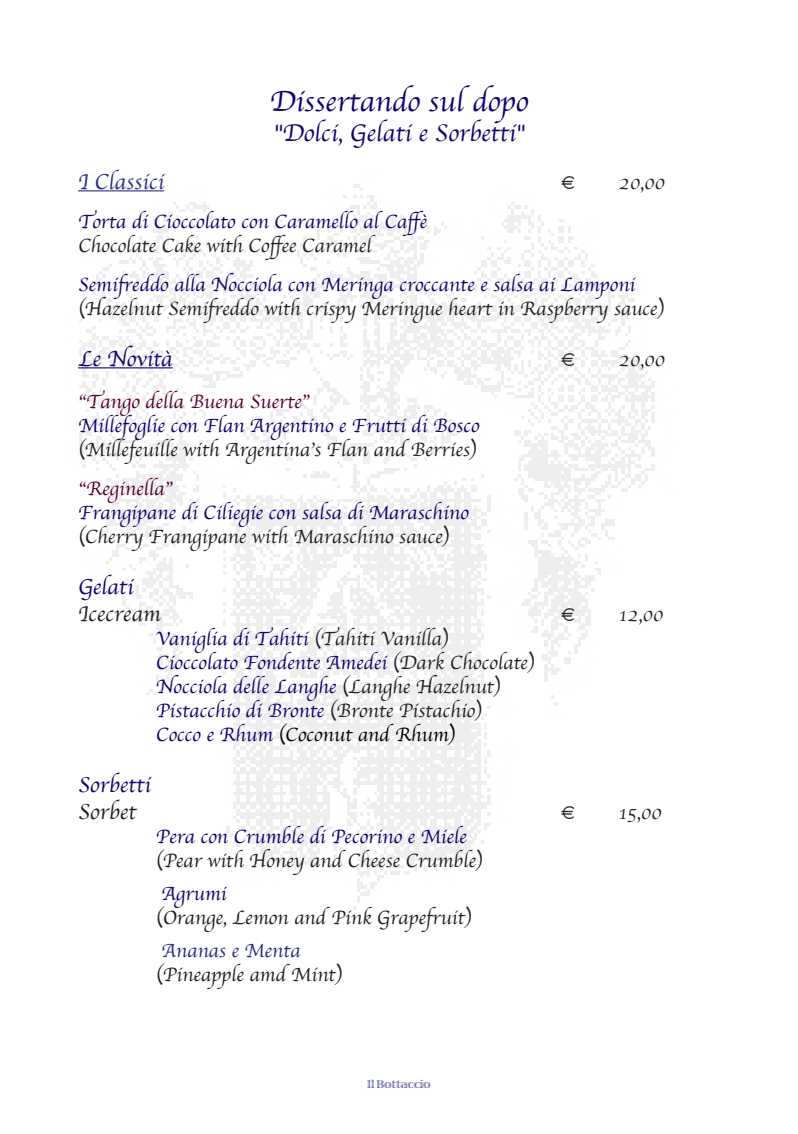
<style>
.page{position:relative;width:798px;height:1134px;background:#fff}
.page>*{position:absolute;margin:0;border:0;box-sizing:border-box;transform-origin:0 0}
.t1{font:30px "Apple Chancery";color:#110170}
.t2{font:25px "Apple Chancery";color:#110170}
.t3{font:22.5px "Apple Chancery";color:#110170}
.t4{font:22.5px "Apple Chancery";color:#231f20}
.t5{font:22.5px "Apple Chancery";color:#2b2e82}
.t6{font:20px "Apple Chancery";color:#110170}
.t7{font:20px "Apple Chancery";color:#231f20}
.t8{font:20px "Apple Chancery";color:#57002e}
.t9{font:20px "Apple Chancery";color:#000}
.t10{font:20px "Apple Chancery";color:#2a2a86}
.t11{font:11.25px "Viva Std";color:#2a2a86}
.s1{color:#231f20}
.s2{color:#110170}
</style>
<div class="page">
<hr style="left:78px;top:190px;width:86px;height:1px;background:#2b2e82">
<hr style="left:78px;top:367px;width:95px;height:1px;background:#110170">
<p class="t1" style="left:269px;top:77px;width:260px">Dissertando sul dopo</p>
<p class="t2" style="left:273px;top:113px;width:252px">"Dolci, Gelati e Sorbetti"</p>
<p class="t5" style="left:78px;top:163px;width:88px">I Classici</p>
<p class="t7" style="left:560px;top:166px;width:16px">€</p>
<p class="t7" style="left:618px;top:166px;width:48px">20,00</p>
<p class="t6" style="left:78px;top:205px;width:351px">Torta di Cioccolato con Caramello al Caffè</p>
<p class="t7" style="left:78px;top:229px;width:295px">Chocolate Cake with Coffee Caramel</p>
<p class="t6" style="left:78px;top:268px;width:558px">Semifreddo alla Nocciola con Meringa croccante e salsa ai Lamponi</p>
<p class="t7" style="left:78px;top:292px;width:587px">(Hazelnut Semifreddo with crispy Meringue heart in Raspberry sauce)</p>
<p class="t3" style="left:78px;top:340px;width:96px">Le Novità</p>
<p class="t7" style="left:560px;top:343px;width:16px">€</p>
<p class="t7" style="left:618px;top:343px;width:48px">20,00</p>
<p class="t8" style="left:78px;top:385px;width:232px">“Tango della Buena Suerte”</p>
<p class="t6" style="left:78px;top:409px;width:402px">Millefoglie con Flan Argentino e Frutti di Bosco</p>
<p class="t7" style="left:78px;top:433px;width:400px">(Millefeuille with Argentina’s Flan and Berries)</p>
<p class="t8" style="left:78px;top:472px;width:96px">“Reginella”</p>
<p class="t6" style="left:78px;top:496px;width:392px">Frangipane di Ciliegie con salsa di Maraschino</p>
<p class="t7" style="left:78px;top:520px;width:373px">(Cherry Frangipane with Maraschino sauce)</p>
<p class="t3" style="left:78px;top:568px;width:57px">Gelati</p>
<p class="t4" style="left:78px;top:595px;width:84px">Icecream</p>
<p class="t7" style="left:560px;top:598px;width:16px">€</p>
<p class="t7" style="left:618px;top:598px;width:46px">12,00</p>
<p class="t6" style="left:156px;top:622px;width:294px">Vaniglia di Tahiti <span class="s1">(Tahiti Vanilla)</span></p>
<p class="t6" style="left:156px;top:646px;width:380px">Cioccolato Fondente Amedei <span class="s1">(Dark Chocolate)</span></p>
<p class="t6" style="left:156px;top:670px;width:346px">Nocciola delle Langhe <span class="s1">(Langhe Hazelnut)</span></p>
<p class="t6" style="left:156px;top:694px;width:327px">Pistacchio di Bronte <span class="s1">(Bronte Pistachio)</span></p>
<p class="t9" style="left:156px;top:718px;width:301px"><span class="s2">Cocco e Rhum</span> (Coconut and Rhum)</p>
<p class="t3" style="left:78px;top:766px;width:74px">Sorbetti</p>
<p class="t4" style="left:78px;top:793px;width:60px">Sorbet</p>
<p class="t7" style="left:560px;top:796px;width:16px">€</p>
<p class="t7" style="left:618px;top:796px;width:45px">15,00</p>
<p class="t6" style="left:156px;top:820px;width:312px">Pera con Crumble di Pecorino e Miele</p>
<p class="t7" style="left:156px;top:844px;width:328px">(Pear with Honey and Cheese Crumble)</p>
<p class="t6" style="left:161px;top:877px;width:66px">Agrumi</p>
<p class="t7" style="left:156px;top:901px;width:317px">(Orange, Lemon and Pink Grapefruit)</p>
<p class="t10" style="left:161px;top:934px;width:140px">Ananas e Menta</p>
<p class="t7" style="left:156px;top:958px;width:188px">(Pineapple amd Mint)</p>
<p class="t11" style="left:367px;top:1078px;width:65px">Il Bottaccio</p>
</div>
